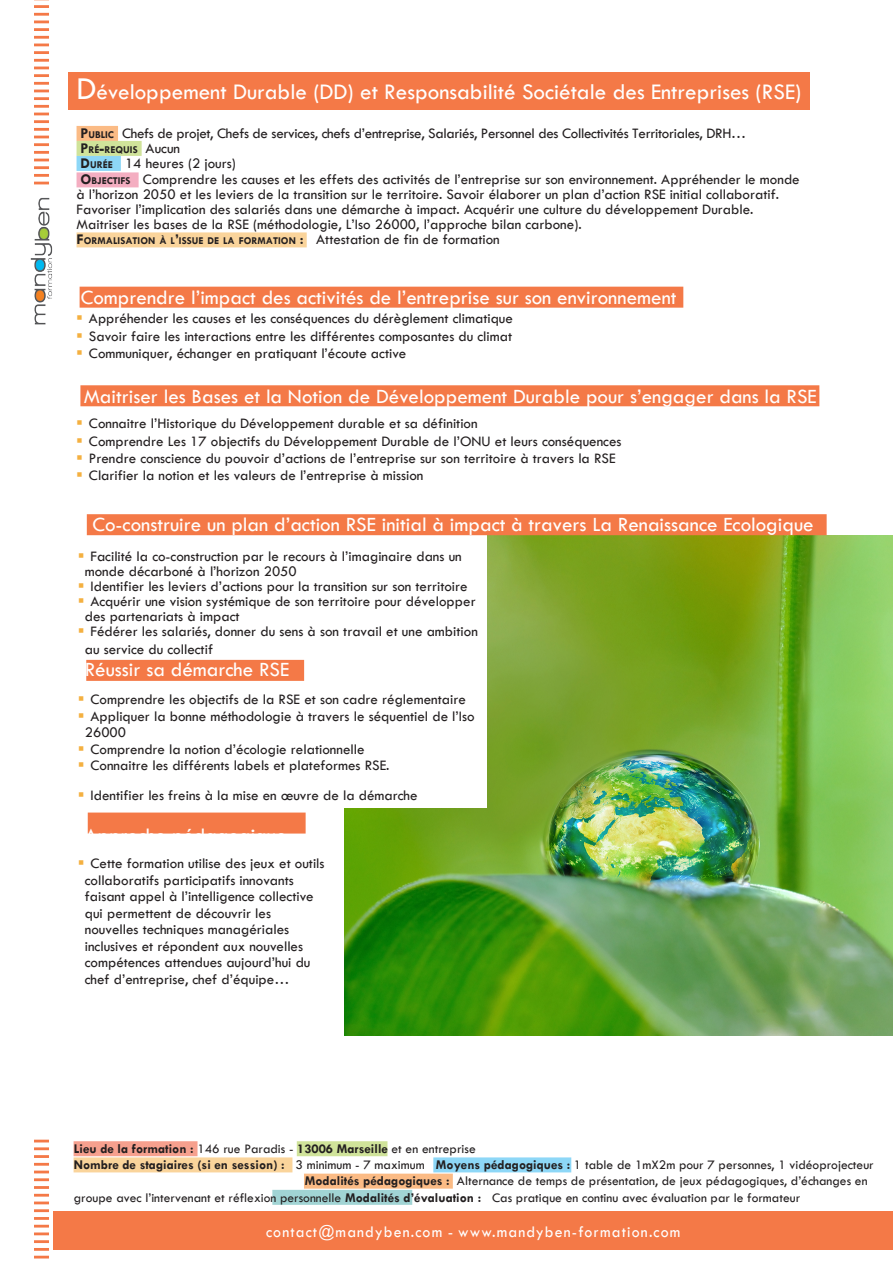
<style>
.page{position:relative;width:893px;height:1263px;background:#fff}
.page>*{position:absolute;margin:0;border:0;box-sizing:border-box;transform-origin:0 0}
.TITRE_FORMATION_C{font:23.1px "Tw Cen";color:#fff}
.Partie_programme_CO{font:21px "Tw Cen";color:#fff}
.colonne_prerequis{font:21px "Tw Cen";color:#fff}
.t1{font:16.5px "Tw Cen";letter-spacing:.07em;color:#fff;scale:.96 1}
.colonne_prerequis-2{font:15px/16.5px "Tw Cen";color:#231f20}
.Partie_programme_CO-2{font:15px/17.4px "Tw Cen";color:#231f20;text-align:justify}
.colonne_prerequis-3{font:15px "Tw Cen";letter-spacing:-.02em;color:#231f20}
.t2{font:13.5px "Tw Cen";color:#231f20}
.t3{font:700 13.5px "Tw Cen";color:#231f20}
.colonne_prerequis-4{font:700 10.5px "Tw Cen";color:#231f20}
.s1{font-size:33px}
.s2{font-weight:700}
.s3{font-weight:700;font-size:10.5px}
.s4{font-size:15px}
.s5{font-weight:400;font-size:15px}
.s6{font-size:14.7px;color:#fff}
.s7{font-weight:400}
</style>
<div class="page">
<img style="left:344px;top:536px;width:549px;height:499px">
<div style="left:69px;top:517px;width:417px;height:290px;background:#fff"></div>
<div style="left:68px;top:72px;width:742px;height:38px;background:#f47947"></div>
<svg style="left:80px;top:286px;width:603px;height:22px;fill:#f47947"></svg>
<svg style="left:80px;top:385px;width:739px;height:22px;fill:#f47947"></svg>
<svg style="left:87px;top:514px;width:740px;height:26px;fill:#f47947"></svg>
<svg style="left:86px;top:659px;width:218px;height:22px;fill:#f47947"></svg>
<div style="left:77px;top:126px;width:41px;height:15px;background:#fbbb85"></div>
<div style="left:77px;top:141px;width:65px;height:15px;background:#d0e39a"></div>
<div style="left:77px;top:156px;width:44px;height:15px;background:#8dd7f7"></div>
<div style="left:77px;top:172px;width:62px;height:15px;background:#f4aec1"></div>
<div style="left:77px;top:232px;width:230px;height:15px;background:#fad49b"></div>
<img style="left:30px;top:197px;width:23px;height:128px">
<div style="left:74px;top:1141px;width:124px;height:15px;background:#f6a08e"></div>
<div style="left:297px;top:1141px;width:90px;height:15px;background:#d0e39a"></div>
<div style="left:74px;top:1157px;width:218px;height:15px;background:#fad49b"></div>
<div style="left:433px;top:1157px;width:138px;height:15px;background:#8dd7f7"></div>
<div style="left:304px;top:1173px;width:149px;height:15px;background:#fbbb85"></div>
<div style="left:272px;top:1190px;width:140px;height:15px;background:#a1d4d4"></div>
<div style="left:54px;top:1211px;width:839px;height:39px;background:#f47947"></div>
<svg style="left:34px;top:1140px;width:15px;height:2px"></svg>
<hr style="left:34px;top:1147px;width:15px;height:3px;background:#f47947">
<hr style="left:34px;top:1155px;width:15px;height:3px;background:#f47947">
<hr style="left:34px;top:1163px;width:15px;height:3px;background:#f47947">
<hr style="left:34px;top:1170px;width:15px;height:3px;background:#f47947">
<hr style="left:34px;top:1178px;width:15px;height:3px;background:#f47947">
<hr style="left:34px;top:1186px;width:15px;height:3px;background:#f47947">
<svg style="left:34px;top:1194px;width:15px;height:2px"></svg>
<hr style="left:34px;top:1201px;width:15px;height:3px;background:#f47947">
<hr style="left:34px;top:1209px;width:15px;height:3px;background:#f47947">
<hr style="left:34px;top:1217px;width:15px;height:3px;background:#f47947">
<svg style="left:34px;top:1225px;width:15px;height:2px"></svg>
<hr style="left:34px;top:1232px;width:15px;height:3px;background:#f47947">
<hr style="left:34px;top:1240px;width:15px;height:3px;background:#f47947">
<hr style="left:34px;top:1248px;width:15px;height:3px;background:#f47947">
<svg style="left:34px;top:1256px;width:15px;height:3px"></svg>
<svg style="left:34px;top:0;width:15px;height:1px"></svg>
<hr style="left:34px;top:5px;width:15px;height:3px;background:#f47947">
<hr style="left:34px;top:13px;width:15px;height:3px;background:#f47947">
<svg style="left:34px;top:21px;width:15px;height:2px"></svg>
<hr style="left:34px;top:28px;width:15px;height:3px;background:#f47947">
<hr style="left:34px;top:36px;width:15px;height:3px;background:#f47947">
<svg style="left:34px;top:44px;width:15px;height:2px"></svg>
<hr style="left:34px;top:51px;width:15px;height:3px;background:#f47947">
<hr style="left:34px;top:59px;width:15px;height:3px;background:#f47947">
<svg style="left:34px;top:67px;width:15px;height:2px"></svg>
<hr style="left:34px;top:74px;width:15px;height:3px;background:#f47947">
<hr style="left:34px;top:82px;width:15px;height:3px;background:#f47947">
<svg style="left:34px;top:90px;width:15px;height:2px"></svg>
<hr style="left:34px;top:97px;width:15px;height:3px;background:#f47947">
<hr style="left:34px;top:105px;width:15px;height:3px;background:#f47947">
<svg style="left:34px;top:113px;width:15px;height:2px"></svg>
<hr style="left:34px;top:120px;width:15px;height:3px;background:#f47947">
<hr style="left:34px;top:128px;width:15px;height:3px;background:#f47947">
<svg style="left:34px;top:136px;width:15px;height:2px"></svg>
<hr style="left:34px;top:143px;width:15px;height:3px;background:#f47947">
<hr style="left:34px;top:151px;width:15px;height:3px;background:#f47947">
<svg style="left:34px;top:159px;width:15px;height:2px"></svg>
<hr style="left:34px;top:166px;width:15px;height:3px;background:#f47947">
<hr style="left:34px;top:174px;width:15px;height:3px;background:#f47947">
<svg style="left:34px;top:182px;width:15px;height:2px"></svg>
<svg style="left:88px;top:812px;width:218px;height:22px;fill:#f47947"></svg>
<p class="TITRE_FORMATION_C" style="left:77px;top:78px;width:726px"><span class="s1">D</span>éveloppement Durable (DD) et Responsabilité Sociétale des Entreprises (RSE)</p>
<p class="colonne_prerequis-3" style="left:81px;top:124px;width:667px"><span class="s2">P</span><span class="s3">UBLIC</span> Chefs de projet, Chefs de services, chefs d’entreprise, Salariés, Personnel des Collectivités Territoriales, DRH…</p>
<p class="colonne_prerequis-4" style="left:81px;top:143px;width:101px"><span class="s4">P</span>RÉ<span class="s4">-</span>REQUIS <span class="s5">Aucun</span></p>
<p class="colonne_prerequis-2" style="left:77px;top:156px;width:725px;line-height:15.1px"><span class="s2">D</span><span class="s3">URÉE</span> 14 heures (2 jours)<br><span class="s2">O</span><span class="s3">BJECTIFS</span> Comprendre les causes et les effets des activités de l’entreprise sur son environnement. Appréhender le monde à l’horizon 2050 et les leviers de la transition sur le territoire. Savoir élaborer un plan d’action RSE initial collaboratif.<br>Favoriser l’implication des salariés dans une démarche à impact. Acquérir une culture du développement Durable.<br>Maitriser les bases de la RSE (méthodologie, L’Iso 26000, l’approche bilan carbone).</p>
<p class="colonne_prerequis-4" style="left:77px;top:235px;width:425px"><span class="s4">F</span>ORMALISATION À L<span class="s4">’</span>ISSUE DE LA FORMATION <span class="s4">:</span> <span class="s5">Attestation de fin de formation</span></p>
<p class="colonne_prerequis" style="left:81px;top:284px;width:597px">Comprendre l’impact des activités de l’entreprise sur son environnement</p>
<p class="Partie_programme_CO-2" style="left:89px;top:310px;width:426px">Appréhender les causes et les conséquences du dérèglement climatique Savoir faire les interactions entre les différentes composantes du climat Communiquer, échanger en pratiquant l’écoute active</p>
<p class="Partie_programme_CO" style="left:84px;top:383px;width:734px">Maitriser les Bases et la Notion de Développement Durable pour s’engager dans la RSE</p>
<p class="Partie_programme_CO-2" style="left:89px;top:415px;width:534px;text-align:left">Connaitre l’Historique du Développement durable et sa définition<br>Comprendre Les 17 objectifs du Développement Durable de l’ONU et leurs conséquences Prendre conscience du pouvoir d’actions de l’entreprise sur son territoire à travers la RSE Clarifier la notion et les valeurs de l’entreprise à mission<span class="s6">STAU</span></p>
<p class="Partie_programme_CO" style="left:92px;top:512px;width:723px">Co-construire un plan d’action RSE initial à impact à travers La Renaissance Ecologique</p>
<p class="colonne_prerequis-2" style="left:90px;top:548px;width:373px">Facilité la co-construction par le recours à l’imaginaire dans un</p>
<p class="colonne_prerequis-2" style="left:85px;top:563px;width:214px">monde décarboné à l’horizon 2050</p>
<p class="colonne_prerequis-2" style="left:90px;top:578px;width:379px">Identifier les leviers d’actions pour la transition sur son territoire</p>
<p class="colonne_prerequis-2" style="left:90px;top:593px;width:387px">Acquérir une vision systémique de son territoire pour développer</p>
<p class="colonne_prerequis-2" style="left:85px;top:608px;width:156px">des partenariats à impact</p>
<p class="colonne_prerequis-2" style="left:90px;top:623px;width:389px">Fédérer les salariés, donner du sens à son travail et une ambition</p>
<p class="colonne_prerequis-2" style="left:85px;top:641px;width:130px">au service du collectif</p>
<h2 class="Partie_programme_CO" style="left:85px;top:657px;width:206px">Réussir sa démarche RSE</h2>
<p class="colonne_prerequis-2" style="left:90px;top:691px;width:377px">Comprendre les objectifs de la RSE et son cadre réglementaire</p>
<p class="colonne_prerequis-2" style="left:90px;top:708px;width:386px">Appliquer la bonne méthodologie à travers le séquentiel de l’Iso</p>
<p class="colonne_prerequis-2" style="left:85px;top:724px;width:43px">26000</p>
<p class="colonne_prerequis-2" style="left:90px;top:741px;width:276px">Comprendre la notion d’écologie relationnelle</p>
<p class="colonne_prerequis-2" style="left:90px;top:757px;width:301px">Connaitre les différents labels et plateformes RSE.</p>
<p class="colonne_prerequis-2" style="left:90px;top:787px;width:329px">Identifier les freins à la mise en œuvre de la démarche</p>
<h2 class="Partie_programme_CO" style="left:85px;top:823px;width:203px">Approche pédagogique</h2>
<p class="colonne_prerequis-2" style="left:85px;top:855px;width:241px;text-indent:6px">Cette formation utilise des jeux et outils collaboratifs participatifs innovants faisant appel à l’intelligence collective qui permettent de découvrir les nouvelles techniques managériales inclusives et répondent aux nouvelles compétences attendues aujourd’hui du chef d’entreprise, chef d’équipe…</p>
<p class="t3" style="left:74px;top:1140px;width:403px">Lieu de la formation : <span class="s7">146 rue Paradis -</span> 13006 Marseille <span class="s7">et en entreprise</span></p>
<p class="t2" style="left:74px;top:1157px;width:801px"><span class="s2">Nombre de stagiaires (si en session) :</span> 3 minimum - 7 maximum <span class="s2">Moyens pédagogiques :</span> 1 table de 1mX2m pour 7 personnes, 1 vidéoprojecteur</p>
<p class="t2" style="left:305px;top:1173px;width:564px"><span class="s2">Modalités pédagogiques :</span> Alternance de temps de présentation, de jeux pédagogiques, d’échanges en</p>
<p class="t2" style="left:74px;top:1189px;width:728px">groupe avec l’intervenant et réflexion personnelle <span class="s2">Modalités d’évaluation :</span> Cas pratique en continu avec évaluation par le formateur</p>
<p class="t1" style="left:266px;top:1221px;width:433px">contact@mandyben.com - www.mandyben-formation.com</p>
</div>
